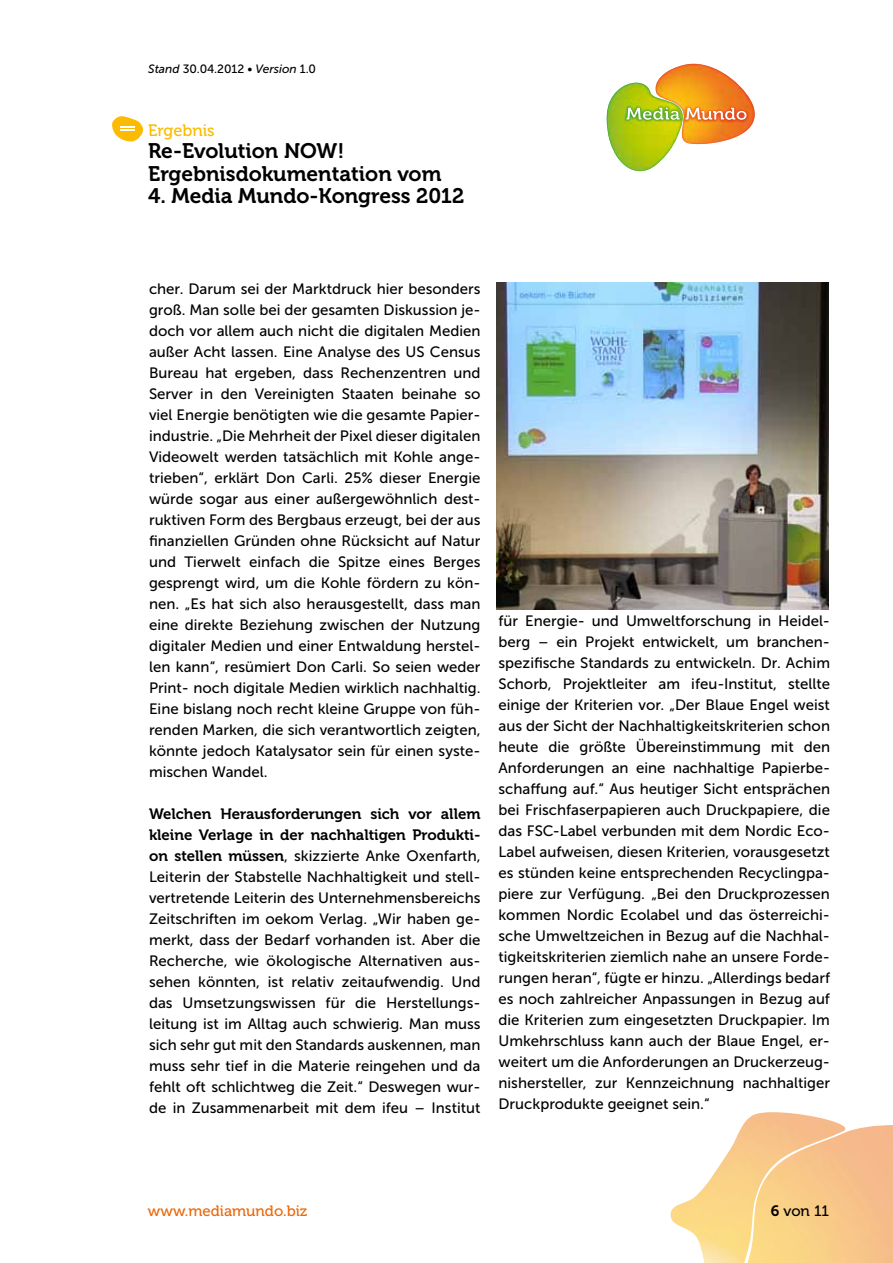
<style>
.page{position:relative;width:893px;height:1263px;background:#fff}
.page>*{position:absolute;margin:0;border:0;box-sizing:border-box;transform-origin:0 0}
.t1{font:21px/22.5px "Museo 700";color:#000}
.t2{font:16.5px "Museo 500";color:#fabb00}
.t3{font:15px/21px "Museo Sans 500";color:#000;text-align:justify}
.t4{font:15px/21px "Museo 700";color:#000}
.t5{font:15px "Museo 500";color:#eb690b}
.t6{font:15px "Museo 500";color:#000}
.t7{font:12px "Museo Sans 500";color:#000}
.s1{font-style:italic}
.s2{font-family:"Museo 700"}
</style>
<div class="page">
<img style="left:670px;top:1112px;width:223px;height:151px">
<svg style="left:607px;top:64px;width:148px;height:107px"></svg>
<svg style="left:112px;top:116px;width:31px;height:25px"></svg>
<img style="left:497px;top:283px;width:331px;height:327px">
<p class="t7" style="left:148px;top:62px;width:169px"><span class="s1">Stand</span> 30.04.2012 • <span class="s1">Version</span> 1.0</p>
<p class="t2" style="left:148px;top:121px;width:68px">Ergebnis</p>
<h1 class="t1" style="left:148px;top:140px;width:295px">Re-Evolution NOW!<br>Ergebnisdokumentation vom</h1>
<h1 class="t1" style="left:148px;top:185px;width:318px">4. Media Mundo-Kongress 2012</h1>
<p class="t3" style="left:149px;top:278px;width:333px">cher. Darum sei der Marktdruck hier besonders groß. Man solle bei der gesamten Diskussion je&shy;doch vor allem auch nicht die digitalen Medien außer Acht lassen. Eine Analyse des US Census Bureau hat ergeben, dass Rechenzentren und Server in den Vereinigten Staaten beinahe so viel Energie benötigten wie die gesamte Papier&shy;industrie. „Die Mehrheit der Pixel dieser digitalen Videowelt werden tatsächlich mit Kohle ange&shy;trieben“, erklärt Don Carli. 25% dieser Energie würde sogar aus einer außergewöhnlich dest&shy;ruktiven Form des Bergbaus erzeugt, bei der aus finanziellen Gründen ohne Rücksicht auf Natur und Tierwelt einfach die Spitze eines Berges gesprengt wird, um die Kohle fördern zu kön&shy;nen. „Es hat sich also herausgestellt, dass man eine direkte Beziehung zwischen der Nutzung digitaler Medien und einer Entwaldung herstel&shy;len kann“, resümiert Don Carli. So seien weder Print- noch digitale Medien wirklich nachhaltig.<br>Eine bislang noch recht kleine Gruppe von füh&shy;renden Marken, die sich verantwortlich zeigten, könnte jedoch Katalysator sein für einen syste&shy;mischen Wandel.</p>
<p class="t4" style="left:149px;top:804px;width:333px">Welchen Herausforderungen sich vor allem kleine Verlage in der nachhaltigen Produkti-</p>
<p class="t3" style="left:149px;top:845px;width:333px"><span class="s2">on stellen müssen</span>, skizzierte Anke Oxenfarth, Leiterin der Stabstelle Nachhaltigkeit und stell&shy;vertretende Leiterin des Unternehmensbereichs Zeitschriften im oekom Verlag. „Wir haben ge&shy;merkt, dass der Bedarf vorhanden ist. Aber die Recherche, wie ökologische Alternativen aus&shy;sehen könnten, ist relativ zeitaufwendig. Und das Umsetzungswissen für die Herstellungs&shy;leitung ist im Alltag auch schwierig. Man muss sich sehr gut mit den Standards auskennen, man muss sehr tief in die Materie reingehen und da fehlt oft schlichtweg die Zeit.“ Deswegen wur&shy;de in Zusammenarbeit mit dem ifeu – Institut</p>
<p class="t3" style="left:499px;top:610px;width:333px">für Energie- und Umweltforschung in Heidel&shy;berg – ein Projekt entwickelt, um branchen&shy;spezifische Standards zu entwickeln. Dr. Achim Schorb, Projektleiter am ifeu-Institut, stellte einige der Kriterien vor. „Der Blaue Engel weist aus der Sicht der Nachhaltigkeitskriterien schon heute die größte Übereinstimmung mit den Anforderungen an eine nachhaltige Papierbe&shy;schaffung auf.“ Aus heutiger Sicht entsprächen bei Frischfaserpapieren auch Druckpapiere, die das FSC-Label verbunden mit dem Nordic Eco-Label aufweisen, diesen Kriterien, vorausgesetzt es stünden keine entsprechenden Recyclingpa&shy;piere zur Verfügung. „Bei den Druckprozessen kommen Nordic Ecolabel und das österreichi&shy;sche Umweltzeichen in Bezug auf die Nachhal&shy;tigkeitskriterien ziemlich nahe an unsere Forde&shy;rungen heran“, fügte er hinzu. „Allerdings bedarf es noch zahlreicher Anpassungen in Bezug auf die Kriterien zum eingesetzten Druckpapier. Im Umkehrschluss kann auch der Blaue Engel, er&shy;weitert um die Anforderungen an Druckerzeug&shy;nishersteller, zur Kennzeichnung nachhaltiger Druckprodukte geeignet sein.“</p>
<p class="t5" style="left:148px;top:1202px;width:161px">www.mediamundo.biz</p>
<p class="t6" style="left:771px;top:1202px;width:60px"><span class="s2">6</span> von 11</p>
</div>
